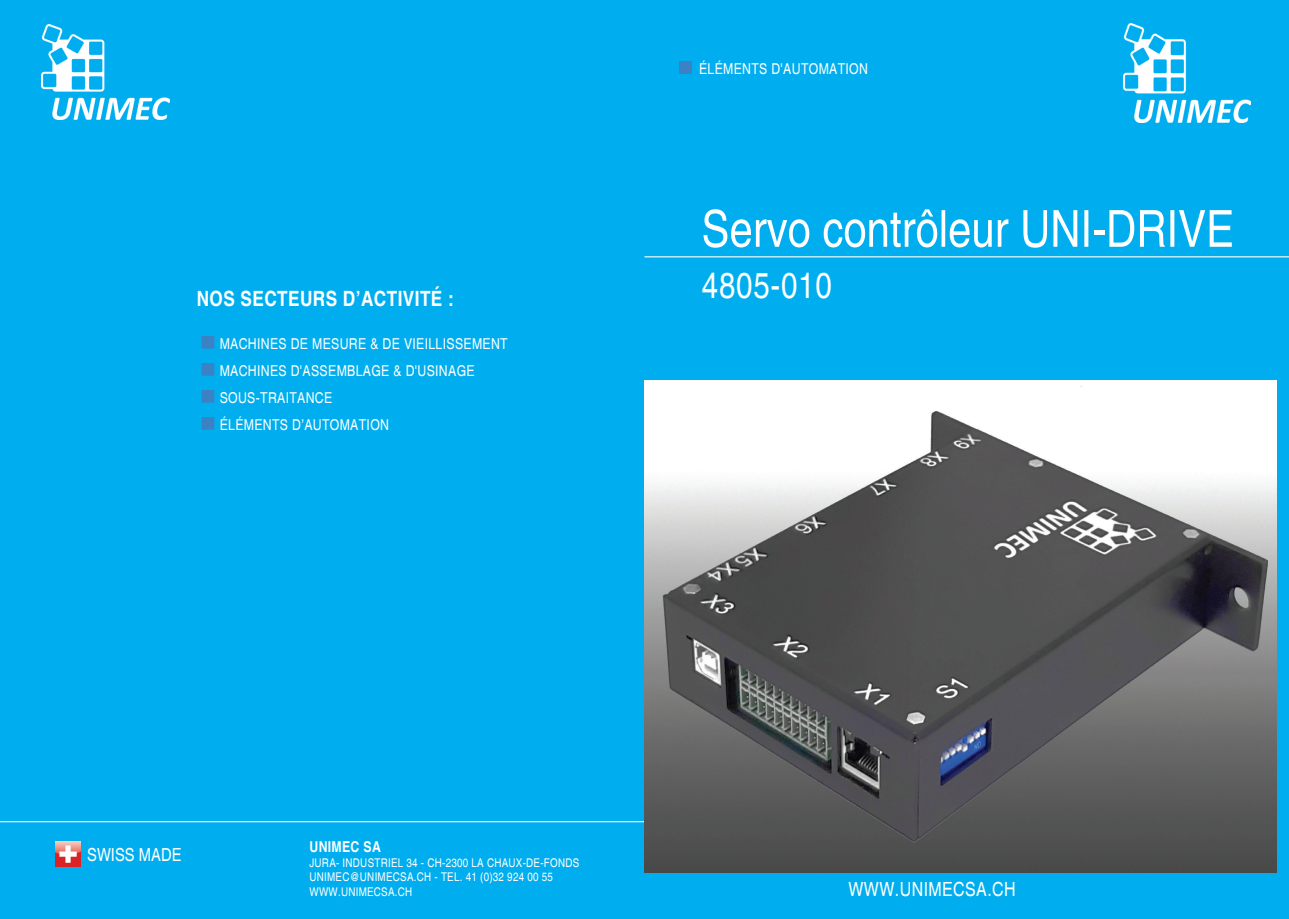
<style>
.page{position:relative;width:1289px;height:919px;background:#fff}
.page>*{position:absolute;margin:0;border:0;box-sizing:border-box;transform-origin:0 0}
.t1{font:condensed 51px "Helvetica";color:#fff}
.t2{font:condensed 36px "Helvetica";letter-spacing:.02em;color:#fff}
.t3{font:700 condensed 21px "Helvetica";letter-spacing:.02em;color:#fff}
.t4{font:condensed 19.5px "Helvetica";color:#fff}
.t5{font:condensed 18px "Helvetica";color:#fff}
.t6{font:condensed 15px "Helvetica";letter-spacing:.02em;color:#fff}
.t7{font:700 condensed 15px "Helvetica";letter-spacing:.02em;color:#fff}
.t8{font:condensed 12px/14.4px "Helvetica";letter-spacing:.02em;color:#fff}
</style>
<div class="page">
<div style="left:0;top:0;width:1288px;height:918px;background:#00aeef"></div>
<hr style="left:644px;top:256px;width:644px;height:1px;background:#fff">
<hr style="left:0;top:821px;width:644px;height:1px;background:#fff">
<img style="left:55px;top:841px;width:26px;height:25px">
<img style="left:1123px;top:23px;width:127px;height:99px">
<img style="left:41px;top:24px;width:128px;height:95px">
<img style="left:644px;top:381px;width:632px;height:491px">
<div style="left:679px;top:61px;width:13px;height:13px;background:#3b82c4"></div>
<h3 class="t3" style="left:197px;top:285px;width:258px">NOS SECTEU RS D’ACTIVITÉ :</h3>
<p class="t6" style="left:220px;top:335px;width:46px">MACHINES</p>
<p class="t6" style="left:291px;top:335px;width:31px">DE MES</p>
<p class="t6" style="left:340px;top:335px;width:112px">URE &amp; DE VIEI LLISSEMENT</p>
<p class="t6" style="left:220px;top:362px;width:46px">MACHINES</p>
<p class="t6" style="left:291px;top:362px;width:22px">D'ASSEM</p>
<p class="t6" style="left:347px;top:362px;width:79px">BLAGE &amp; D'USINA</p>
<p class="t6" style="left:456px;top:362px;width:18px">GE</p>
<p class="t6" style="left:220px;top:389px;width:66px">SOUS-TRAITAN</p>
<p class="t6" style="left:315px;top:389px;width:17px">CE</p>
<p class="t6" style="left:220px;top:416px;width:26px">ÉLÉMENTS</p>
<p class="t6" style="left:292px;top:416px;width:56px">D’AUTOMATI</p>
<p class="t6" style="left:370px;top:416px;width:18px">ON</p>
<p class="t6" style="left:699px;top:60px;width:128px">ÉLÉMENTS D'AUTOMATI</p>
<p class="t6" style="left:849px;top:60px;width:18px">ON</p>
<h1 class="t1" style="left:701px;top:199px;width:534px">SERVO CONTRÔLEUR UNI-DRIVE</h1>
<h2 class="t2" style="left:702px;top:264px;width:131px">4805-010</h2>
<p class="t5" style="left:87px;top:843px;width:96px">SWISS MADE</p>
<p class="t7" style="left:309px;top:837px;width:73px">UNIMEC SA</p>
<p class="t8" style="left:309px;top:855px;width:257px">JURA- INDUSTRIEL 34 - CH-2300 LA CHAUX-DE-FONDS<br>UNIME</p>
<p class="t8" style="left:342px;top:869px;width:32px">C@UNIME</p>
<p class="t8" style="left:393px;top:869px;width:162px">CSA.CH - TEL. 41 (0)32 924 00 55</p>
<p class="t8" style="left:309px;top:884px;width:11px">WWW</p>
<p class="t8" style="left:338px;top:884px;width:18px">.UNIME</p>
<p class="t8" style="left:374px;top:884px;width:40px">CSA.CH</p>
<h3 class="t4" style="left:848px;top:877px;width:17px">WWW</h3>
<h3 class="t4" style="left:895px;top:877px;width:28px">.UNIME</h3>
<h3 class="t4" style="left:953px;top:877px;width:64px">CSA.CH</h3>
</div>
